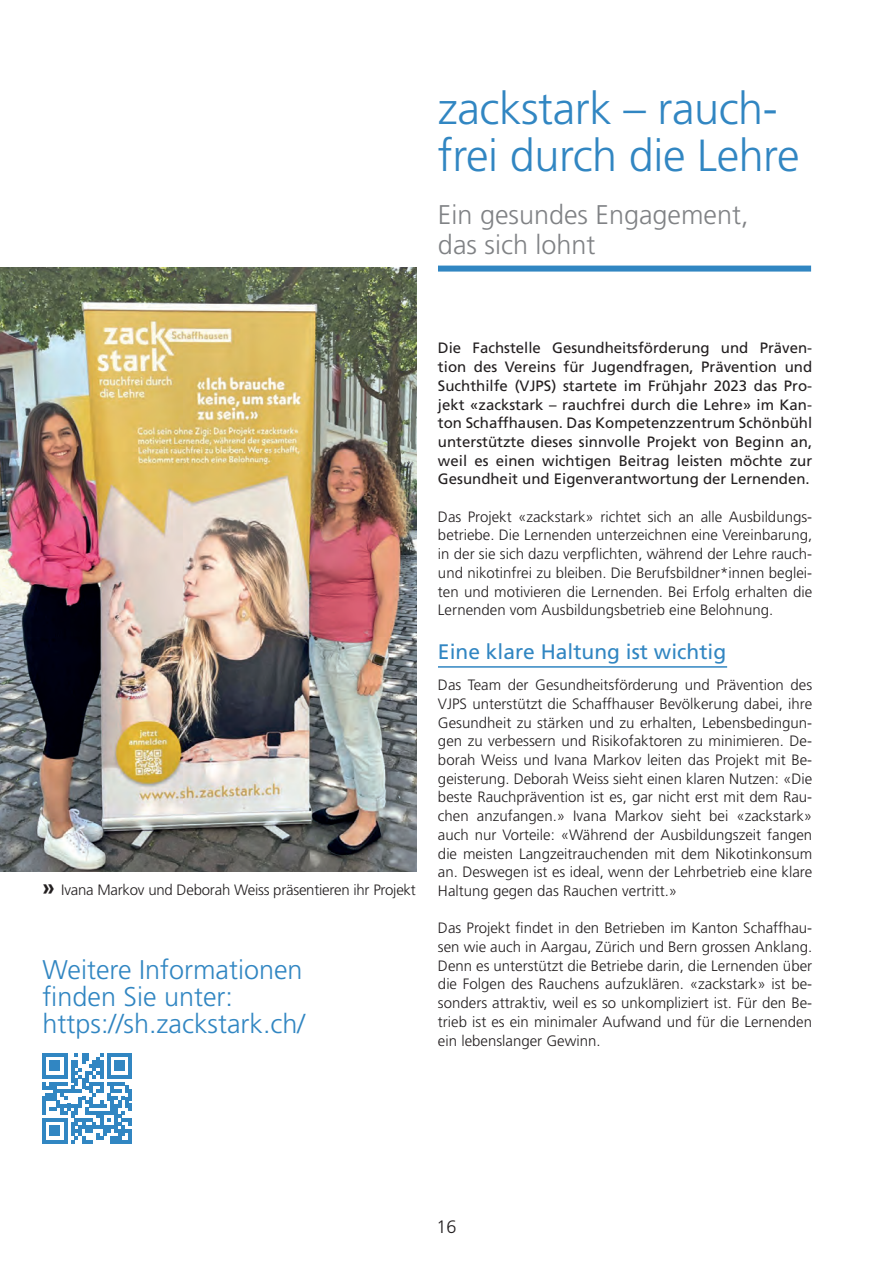
<style>
.page{position:relative;width:893px;height:1263px;background:#fff}
.page>*{position:absolute;margin:0;border:0;box-sizing:border-box;transform-origin:0 0}
.t1{font:300 45px/46.5px "Frutiger LT Std";letter-spacing:-.01em;color:#3186c2}
.t2{font:300 27px/27px "Frutiger LT Std";color:#3186c2}
.t3{font:300 27px/30px "Frutiger LT Std";color:#808285}
.t4{font:21px "Frutiger LT Std";color:#3186c2}
.t5{font:300 18px "Frutiger LT Std";color:#231f20}
.t6{font:300 15px/18.8px "Frutiger LT Std";color:#231f20;text-align:justify}
.t7{font:15px/18.8px "Frutiger LT Std";color:#231f20;text-align:justify}
.s1{font-weight:700;font-size:22.5px}
</style>
<div class="page">
<hr style="left:438px;top:666px;width:289px;height:2px;background:#3186c2">
<div style="left:438px;top:266px;width:373px;height:6px;background:#3186c2"></div>
<img style="left:0;top:267px;width:417px;height:605px">
<svg style="left:42px;top:1053px;width:90px;height:90px"></svg>
<h1 class="t1" style="left:438px;top:86px;width:363px">zackstark – rauch&shy;frei durch die Lehre</h1>
<h2 class="t3" style="left:438px;top:200px;width:312px">Ein gesundes Engagement, das sich lohnt</h2>
<p class="t6" style="left:43px;top:881px;width:375px"><span class="s1">»</span> Ivana Markov und Deborah Weiss präsentieren ihr Projekt</p>
<h2 class="t2" style="left:43px;top:957px;width:264px">Weitere Informationen finden Sie unter: https://sh.zackstark.ch/</h2>
<p class="t7" style="left:438px;top:339px;width:376px">Die Fachstelle Gesundheitsförderung und Präven&shy;tion des Vereins für Jugendfragen, Prävention und Suchthilfe (VJPS) startete im Frühjahr 2023 das Pro&shy;jekt «zackstark – rauchfrei durch die Lehre» im Kan&shy;ton Schaffhausen. Das Kompetenzzentrum Schönbühl unterstützte dieses sinnvolle Projekt von Beginn an, weil es einen wichtigen Beitrag leisten möchte zur Gesundheit und Eigenverantwortung der Lernenden.</p>
<p class="t6" style="left:438px;top:507px;width:376px">Das Projekt «zackstark» richtet sich an alle Ausbildungs&shy;betriebe. Die Lernenden unterzeichnen eine Vereinbarung, in der sie sich dazu verpflichten, während der Lehre rauch&shy;und nikotinfrei zu bleiben. Die Berufsbildner*innen beglei&shy;ten und motivieren die Lernenden. Bei Erfolg erhalten die Lernenden vom Ausbildungsbetrieb eine Belohnung.</p>
<h3 class="t4" style="left:438px;top:639px;width:290px">Eine klare Haltung ist wichtig</h3>
<p class="t6" style="left:438px;top:676px;width:376px">Das Team der Gesundheitsförderung und Prävention des VJPS unterstützt die Schaffhauser Bevölkerung dabei, ihre Gesundheit zu stärken und zu erhalten, Lebensbedingun&shy;gen zu verbessern und Risikofaktoren zu minimieren. De&shy;borah Weiss und Ivana Markov leiten das Projekt mit Be&shy;geisterung. Deborah Weiss sieht einen klaren Nutzen: «Die beste Rauchprävention ist es, gar nicht erst mit dem Rau&shy;chen anzufangen.» Ivana Markov sieht bei «zackstark» auch nur Vorteile: «Während der Ausbildungszeit fangen die meisten Langzeitrauchenden mit dem Nikotinkonsum an. Deswegen ist es ideal, wenn der Lehrbetrieb eine klare Haltung gegen das Rauchen vertritt.»</p>
<p class="t6" style="left:438px;top:919px;width:376px">Das Projekt findet in den Betrieben im Kanton Schaffhau&shy;sen wie auch in Aargau, Zürich und Bern grossen Anklang.<br>Denn es unterstützt die Betriebe darin, die Lernenden über die Folgen des Rauchens aufzuklären. «zackstark» ist be&shy;sonders attraktiv, weil es so unkompliziert ist. Für den Be&shy;trieb ist es ein minimaler Aufwand und für die Lernenden ein lebenslanger Gewinn.</p>
<p class="t5" style="left:436px;top:1217px;width:22px">16</p>
</div>
